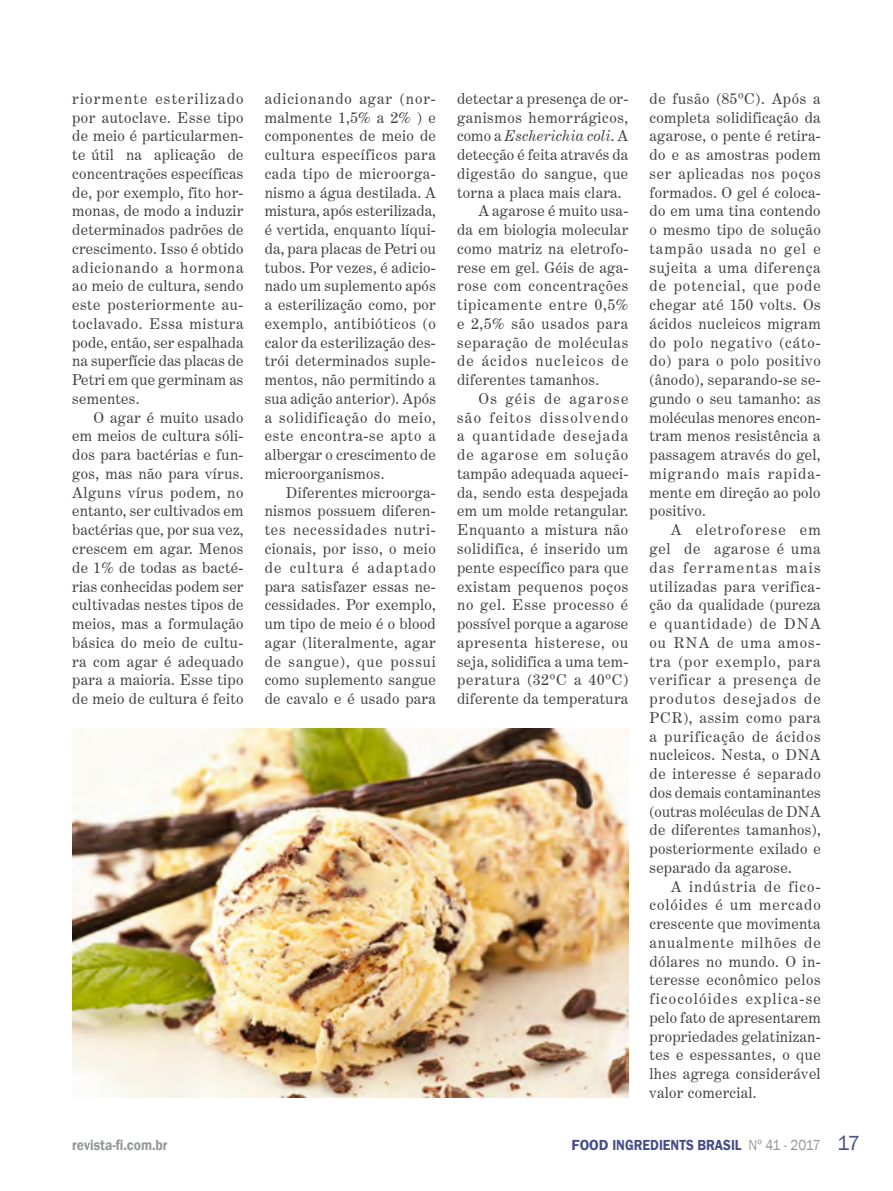
<style>
.page{position:relative;width:893px;height:1191px;background:#fff}
.page>*{position:absolute;margin:0;border:0;box-sizing:border-box;transform-origin:0 0}
.texto{font:15px/18.8px "Century Expanded BT";letter-spacing:.02em;color:#414042;text-align:justify}
.t1{font:600 15px "Franklin Gothic";color:#464d87}
.t2{font:600 15px "Franklin Gothic";color:#939598;scale:.9 1}
.s1{font-style:italic}
.s2{font-weight:400;color:#939598}
.s3{font-weight:400;font-size:21px}
</style>
<div class="page">
<img style="left:72px;top:728px;width:556px;height:370px">
<p class="texto" style="left:72px;top:89px;width:173px">riormente esterilizado por autoclave. Esse tipo de meio é particularmen&shy;te útil na aplicação de concentrações específicas de, por exemplo, fito hor&shy;monas, de modo a induzir determinados padrões de crescimento. Isso é obtido adicionando a hormona ao meio de cultura, sendo este posteriormente au&shy;toclavado. Essa mistura pode, então, ser espalhada na superfície das placas de Petri em que germinam as sementes.</p>
<p class="texto" style="left:72px;top:408px;width:173px;text-indent:21px">O agar é muito usado em meios de cultura sóli&shy;dos para bactérias e fun&shy;gos, mas não para vírus.<br>Alguns vírus podem, no entanto, ser cultivados em bactérias que, por sua vez, crescem em agar. Menos de 1% de todas as bacté&shy;rias conhecidas podem ser cultivadas nestes tipos de meios, mas a formulação básica do meio de cultu&shy;ra com agar é adequado para a maioria. Esse tipo de meio de cultura é feito</p>
<p class="texto" style="left:265px;top:89px;width:173px">adicionando agar (nor&shy;malmente 1,5% a 2% ) e componentes de meio de cultura específicos para cada tipo de microorga&shy;nismo a água destilada. A mistura, após esterilizada, é vertida, enquanto líqui&shy;da, para placas de Petri ou tubos. Por vezes, é adicio&shy;nado um suplemento após a esterilização como, por exemplo, antibióticos (o calor da esterilização des&shy;trói determinados suple&shy;mentos, não permitindo a sua adição anterior). Após a solidificação do meio, este encontra-se apto a albergar o crescimento de microorganismos.</p>
<p class="texto" style="left:265px;top:483px;width:173px;text-indent:21px">Diferentes microorga&shy;nismos possuem diferen&shy;tes necessidades nutri&shy;cionais, por isso, o meio de cultura é adaptado para satisfazer essas ne&shy;cessidades. Por exemplo, um tipo de meio é o blood agar (literalmente, agar de sangue), que possui como suplemento sangue de cavalo e é usado para</p>
<p class="texto" style="left:457px;top:89px;width:173px">detectar a presença de or&shy;ganismos hemorrágicos, como a <span class="s1">Escherichia coli</span>. A detecção é feita através da digestão do sangue, que torna a placa mais clara.</p>
<p class="texto" style="left:457px;top:201px;width:173px;text-indent:21px">A agarose é muito usa&shy;da em biologia molecular como matriz na eletrofo&shy;rese em gel. Géis de aga&shy;rose com concentrações tipicamente entre 0,5% e 2,5% são usados para separação de moléculas de ácidos nucleicos de diferentes tamanhos.</p>
<p class="texto" style="left:457px;top:389px;width:173px;text-indent:21px">Os géis de agarose são feitos dissolvendo a quantidade desejada de agarose em solução tampão adequada aqueci&shy;da, sendo esta despejada em um molde retangular.<br>Enquanto a mistura não solidifica, é inserido um pente específico para que existam pequenos poços no gel. Esse processo é possível porque a agarose apresenta histerese, ou seja, solidifica a uma tem&shy;peratura (32ºC a 40ºC) diferente da temperatura</p>
<p class="texto" style="left:649px;top:89px;width:173px">de fusão (85ºC). Após a completa solidificação da agarose, o pente é retira&shy;do e as amostras podem ser aplicadas nos poços formados. O gel é coloca&shy;do em uma tina contendo o mesmo tipo de solução tampão usada no gel e sujeita a uma diferença de potencial, que pode chegar até 150 volts. Os ácidos nucleicos migram do polo negativo (cáto&shy;do) para o polo positivo (ânodo), separando-se se&shy;gundo o seu tamanho: as moléculas menores encon&shy;tram menos resistência a passagem através do gel, migrando mais rapida&shy;mente em direção ao polo positivo.</p>
<p class="texto" style="left:649px;top:520px;width:173px;text-indent:21px">A eletroforese em gel de agarose é uma das ferramentas mais utilizadas para verifica&shy;ção da qualidade (pureza e quantidade) de DNA ou RNA de uma amos&shy;tra (por exemplo, para verificar a presença de produtos desejados de PCR), assim como para a purificação de ácidos nucleicos. Nesta, o DNA de interesse é separado dos demais contaminantes (outras moléculas de DNA de diferentes tamanhos), posteriormente exilado e separado da agarose.</p>
<p class="texto" style="left:649px;top:876px;width:173px;text-indent:21px">A indústria de fico&shy;colóides é um mercado crescente que movimenta anualmente milhões de dólares no mundo. O in&shy;teresse econômico pelos ficocolóides explica-se pelo fato de apresentarem propriedades gelatinizan&shy;tes e espessantes, o que lhes agrega considerável valor comercial.</p>
<p class="t2" style="left:72px;top:1135px;width:107px">revista-fi.com.br</p>
<p class="t1" style="left:572px;top:1135px;width:290px">FOOD INGREDIENTS BRASIL <span class="s2">Nº 41 - 2017</span> <span class="s3">17</span></p>
</div>
